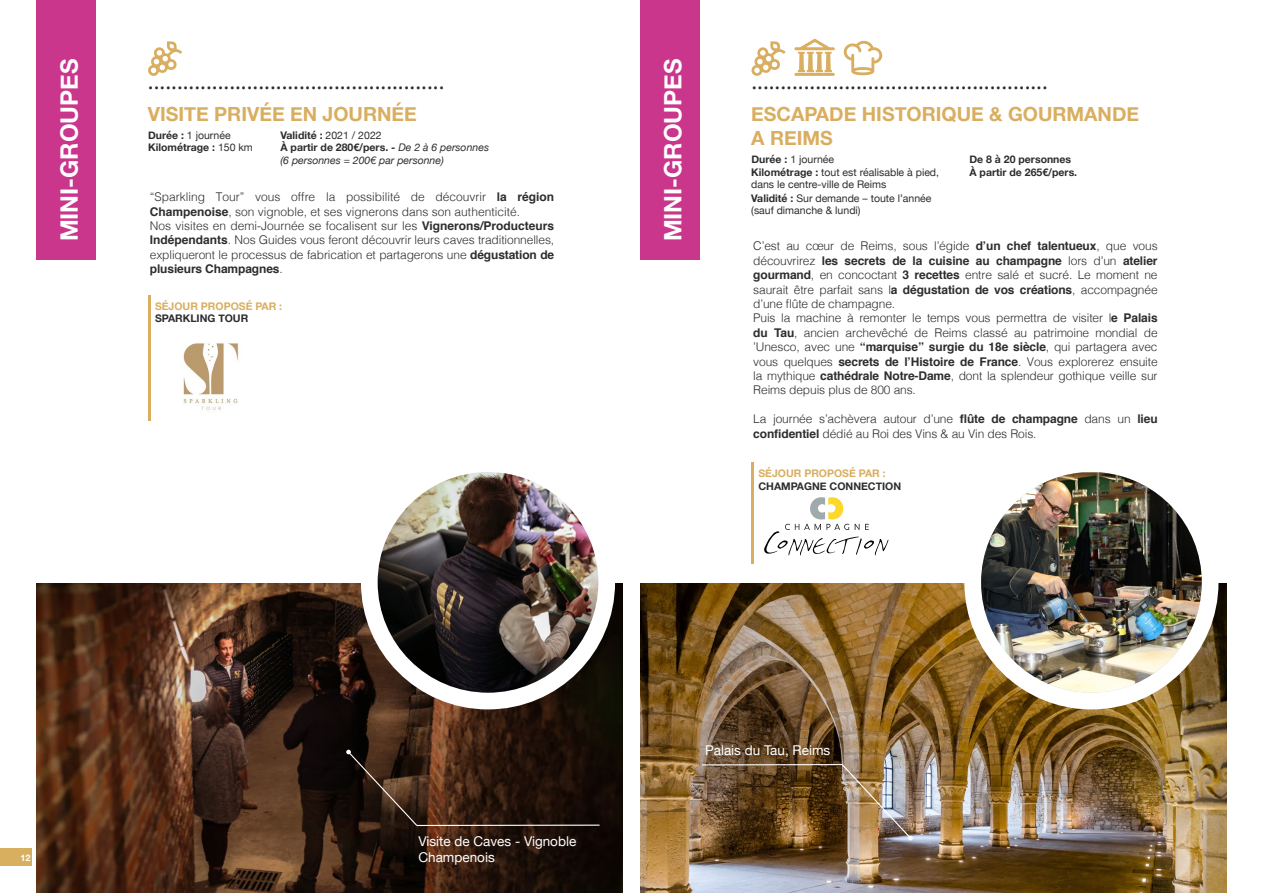
<style>
.page{position:relative;width:1263px;height:893px;background:#fff}
.page>*{position:absolute;margin:0;border:0;box-sizing:border-box;transform-origin:0 0}
.t1{font:25.5px "Minion Pro";color:#2e2d2e}
.t2{font:700 24px "Helvetica Neue";color:#fff}
.t3{font:700 19.5px/24px "Helvetica Neue";color:#d9ae60}
.t4{font:13.5px/16.2px "Helvetica Neue";color:#fff}
.t5{font:300 12px/14.4px "Helvetica";letter-spacing:-.01em;color:#2e2d2e}
.t6{font:10.5px/12.9px "Helvetica Neue";color:#2e2d2e}
.t7{font:700 10.5px "Helvetica Neue";color:#2e2d2e}
.t8{font:italic 10.5px/12.6px "Helvetica Neue";color:#2e2d2e}
.t9{font:700 10.5px "Helvetica Neue";color:#d9ae60}
.t10{font:700 9px "Helvetica Neue";color:#fff}
.s1{font-weight:700}
.s2{font-weight:400}
.s3{font-weight:700;font-style:normal}
</style>
<div class="page">
<img style="left:640px;top:583px;width:586px;height:310px">
<div style="left:640px;top:0;width:59px;height:260px;background:#c9368c"></div>
<svg style="left:751px;top:41px;width:35px;height:35px"></svg>
<div style="left:964px;top:455px;width:254px;height:254px;background:#fff;border-radius:50%"></div>
<img style="left:981px;top:472px;width:221px;height:221px">
<hr style="left:751px;top:462px;width:3px;height:102px;background:#d9ae60">
<hr style="left:794px;top:73px;width:41px;height:3px;background:#d9ae60">
<svg style="left:794px;top:39px;width:41px;height:33px"></svg>
<svg style="left:843px;top:41px;width:39px;height:34px"></svg>
<img style="left:37px;top:583px;width:586px;height:310px">
<div style="left:37px;top:0;width:59px;height:260px;background:#c9368c"></div>
<svg style="left:148px;top:41px;width:34px;height:35px"></svg>
<div style="left:361px;top:455px;width:254px;height:254px;background:#fff;border-radius:50%"></div>
<img style="left:378px;top:472px;width:220px;height:221px;border-radius:110px">
<hr style="left:417px;top:825px;width:182px;height:1px;background:#fff">
<svg style="left:346px;top:750px;width:72px;height:77px"></svg>
<hr style="left:148px;top:295px;width:3px;height:126px;background:#d9ae60">
<img style="left:183px;top:343px;width:56px;height:67px">
<hr style="left:702px;top:764px;width:140px;height:1px;background:#fff">
<img style="left:841px;top:763px;width:72px;height:77px">
<svg style="left:764px;top:497px;width:124px;height:58px"></svg>
<div style="left:0;top:848px;width:32px;height:17px;background:#d8ae5f"></div>
<h2 class="t2" style="left:51px;top:241px;width:184px;rotate:-90deg">MINI-GROUPES</h2>
<h1 class="t1" style="left:148px;top:64px;width:298px">...................................................</h1>
<h3 class="t3" style="left:148px;top:102px;width:271px">VISITE PRIVÉE EN JOURNÉE</h3>
<p class="t6" style="left:148px;top:129px;width:84px"><span class="s1">Durée :</span> 1 journée</p>
<p class="t7" style="left:148px;top:139px;width:106px">Kilométrage : <span class="s2">150 km</span></p>
<p class="t7" style="left:281px;top:127px;width:103px">Validité : <span class="s2">2021 / 2022</span></p>
<p class="t8" style="left:281px;top:142px;width:210px"><span class="s3">À partir de 280€/pers. -</span> De 2 à 6 personnes (6 personnes = 200€ par personne)</p>
<p class="t5" style="left:150px;top:189px;width:406px">“Sparkling Tour” vous offre la possibilité de découvrir <span class="s1">la région Champenoise</span>, son vignoble, et ses vignerons dans son authenticité.<br>Nos visites en demi-Journée se focalisent sur les <span class="s1">Vignerons/Producteurs Indépendants</span>. Nos Guides vous feront découvrir leurs caves traditionnelles, expliqueront le processus de fabrication et partagerons une <span class="s1">dégustation de plusieurs Champagnes</span>.</p>
<p class="t9" style="left:155px;top:298px;width:129px">SÉJOUR PROPOSÉ PAR :</p>
<p class="t7" style="left:155px;top:310px;width:95px">SPARKLING TOUR</p>
<h2 class="t2" style="left:654px;top:241px;width:184px;rotate:-90deg">MINI-GROUPES</h2>
<h1 class="t1" style="left:751px;top:64px;width:298px">...................................................</h1>
<h3 class="t3" style="left:751px;top:102px;width:389px">ESCAPADE HISTORIQUE &amp; GOURMANDE<br>A REIMS</h3>
<p class="t6" style="left:751px;top:154px;width:84px"><span class="s1">Durée :</span> 1 journée</p>
<p class="t6" style="left:751px;top:166px;width:189px"><span class="s1">Kilométrage :</span> tout est réalisable à pied, dans le centre-ville de Reims<br><span class="s1">Validité :</span> Sur demande – toute l’année (sauf dimanche &amp; lundi)</p>
<p class="t7" style="left:969px;top:151px;width:103px">De 8 à 20 personnes</p>
<p class="t7" style="left:969px;top:164px;width:109px">À partir de 265€/pers.</p>
<p class="t5" style="left:753px;top:238px;width:406px">C’est au cœur de Reims, sous l’égide <span class="s1">d’un chef talentueux</span>, que vous découvrirez <span class="s1">les secrets de la cuisine au champagne</span> lors d’un <span class="s1">atelier gourmand</span>, en concoctant <span class="s1">3 recettes</span> entre salé et sucré. Le moment ne saurait être parfait sans l<span class="s1">a dégustation de vos créations</span>, accompagnée d’une flûte de champagne.<br>Puis la machine à remonter le temps vous permettra de visiter l<span class="s1">e Palais du Tau</span>, ancien archevêché de Reims classé au patrimoine mondial de ’Unesco, avec une <span class="s1">“marquise” surgie du 18e siècle</span>, qui partagera avec vous quelques <span class="s1">secrets de l’Histoire de France</span>. Vous explorerez ensuite la mythique <span class="s1">cathédrale Notre-Dame</span>, dont la splendeur gothique veille sur Reims depuis plus de 800 ans.</p>
<p class="t5" style="left:753px;top:411px;width:406px">La journée s’achèvera autour d’une <span class="s1">flûte de champagne</span> dans un <span class="s1">lieu confidentiel</span> dédié au Roi des Vins &amp; au Vin des Rois.</p>
<p class="t9" style="left:758px;top:465px;width:129px">SÉJOUR PROPOSÉ PAR :</p>
<p class="t7" style="left:758px;top:478px;width:144px">CHAMPAGNE CONNECTION</p>
<p class="t10" style="left:20px;top:851px;width:12px">12</p>
<p class="t4" style="left:418px;top:833px;width:159px">Visite de Caves - Vignoble<br>Champenois</p>
<p class="t4" style="left:705px;top:743px;width:127px">Palais du Tau, Reims</p>
</div>
